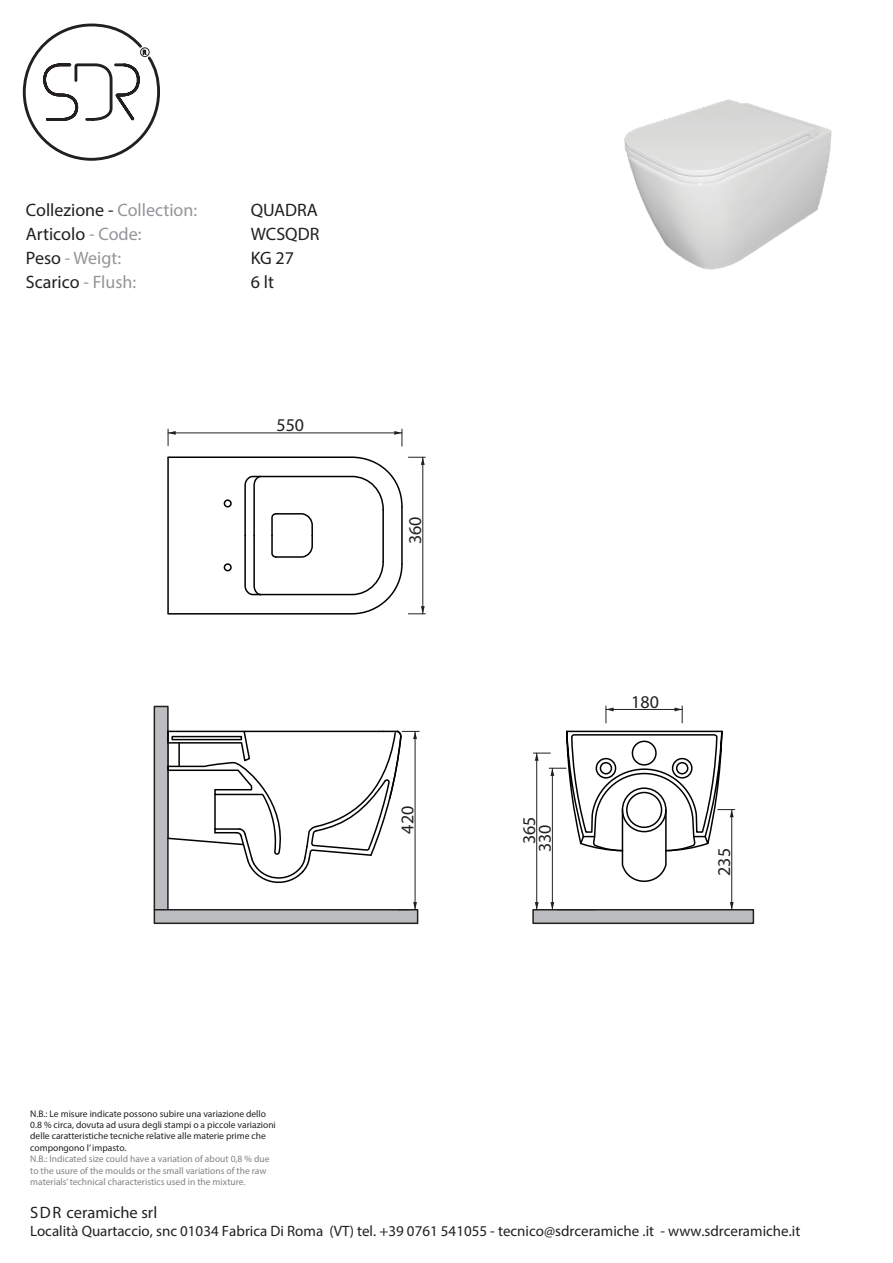
<style>
.page{position:relative;width:893px;height:1263px;background:#fff}
.page>*{position:absolute;margin:0;border:0;box-sizing:border-box;transform-origin:0 0}
.t1{font:18px/24px "Myriad Pro";color:#231f20}
.t2{font:18px/24px "Myriad Pro";color:#939598}
.t3{font:16.5px "Myriad Pro";color:#231f20}
.t4{font:15px "Myriad Pro";color:#231f20}
.t5{font:9.6px/11.4px "Myriad Pro";color:#231f20}
.t6{font:9.6px/11.4px "Myriad Pro";color:#808285}
.s1{color:#231f20}
.s2{color:#939598}
</style>
<div class="page">
<svg style="left:23px;top:24px;width:137px;height:137px"></svg>
<img style="left:624px;top:99px;width:208px;height:171px">
<div style="left:532px;top:909px;width:222px;height:15px;background:#bcbdc0;border:2px solid #231f20"></div>
<hr style="left:415px;top:731px;width:1px;height:179px;background:#231f20">
<hr style="left:168px;top:432px;width:234px;height:1px;background:#231f20">
<svg style="left:168px;top:429px;width:8px;height:17px"></svg>
<svg style="left:394px;top:429px;width:9px;height:17px"></svg>
<hr style="left:731px;top:809px;width:1px;height:101px;background:#231f20">
<svg style="left:730px;top:902px;width:4px;height:8px"></svg>
<hr style="left:557px;top:909px;width:38px;height:1px;background:#231f20">
<hr style="left:552px;top:768px;width:1px;height:142px;background:#231f20">
<svg style="left:550px;top:902px;width:4px;height:8px"></svg>
<hr style="left:536px;top:753px;width:1px;height:157px;background:#231f20">
<svg style="left:535px;top:902px;width:4px;height:8px"></svg>
<svg style="left:533px;top:705px;width:202px;height:182px"></svg>
<svg style="left:167px;top:456px;width:258px;height:159px"></svg>
<div style="left:154px;top:706px;width:15px;height:204px;background:#bcbdc0;border:2px solid #231f20"></div>
<div style="left:154px;top:909px;width:264px;height:15px;background:#bcbdc0;border:2px solid #231f20"></div>
<svg style="left:398px;top:902px;width:19px;height:8px"></svg>
<svg style="left:166px;top:730px;width:253px;height:158px"></svg>
<hr style="left:382px;top:509px;width:2px;height:53px;background:#000">
<hr style="left:401px;top:507px;width:2px;height:57px;background:#000">
<h1 class="t2" style="left:26px;top:198px;width:173px"><span class="s1">Collezione -</span> Collection:<br><span class="s1">Articolo</span> - Code:<br><span class="s1">Peso</span> - Weigt:</h1>
<h1 class="t1" style="left:251px;top:198px;width:69px">QUADRA</h1>
<h1 class="t1" style="left:26px;top:270px;width:112px">Scarico <span class="s2">- Flush:</span></h1>
<h1 class="t1" style="left:251px;top:222px;width:70px">WCSQDR<br>KG 27<br>6 lt</h1>
<h1 class="t1" style="left:276px;top:413px;width:29px">550</h1>
<h1 class="t1" style="left:403px;top:544px;width:29px;rotate:-90deg">360</h1>
<h1 class="t1" style="left:395px;top:834px;width:29px;rotate:-90deg">420</h1>
<p class="t5" style="left:30px;top:1107px;width:247px">N.B.: Le misure indicate possono subire una variazione dello 0.8 % circa, dovuta ad usura degli stampi o a piccole variazioni delle caratteristiche tecniche relative alle materie prime che compongono l’ impasto.</p>
<p class="t6" style="left:30px;top:1153px;width:241px">N.B.: Indicated size could have a variation of about 0,8 % due to the usure of the moulds or the small variations of the raw materials’ technical characteristics used in the mixture.</p>
<h1 class="t1" style="left:517px;top:844px;width:29px;rotate:-90deg">365</h1>
<h1 class="t1" style="left:532px;top:852px;width:29px;rotate:-90deg">330</h1>
<h1 class="t1" style="left:631px;top:689px;width:29px">180</h1>
<h1 class="t1" style="left:712px;top:876px;width:29px;rotate:-90deg">235</h1>
<h2 class="t3" style="left:30px;top:1202px;width:129px">SDR ceramiche srl</h2>
<h3 class="t4" style="left:30px;top:1221px;width:772px">Località Quartaccio, snc 01034 Fabrica Di Roma (VT) tel. +39 0761 541055 - tecnico@sdrceramiche .it - www.sdrceramiche.it</h3>
</div>
